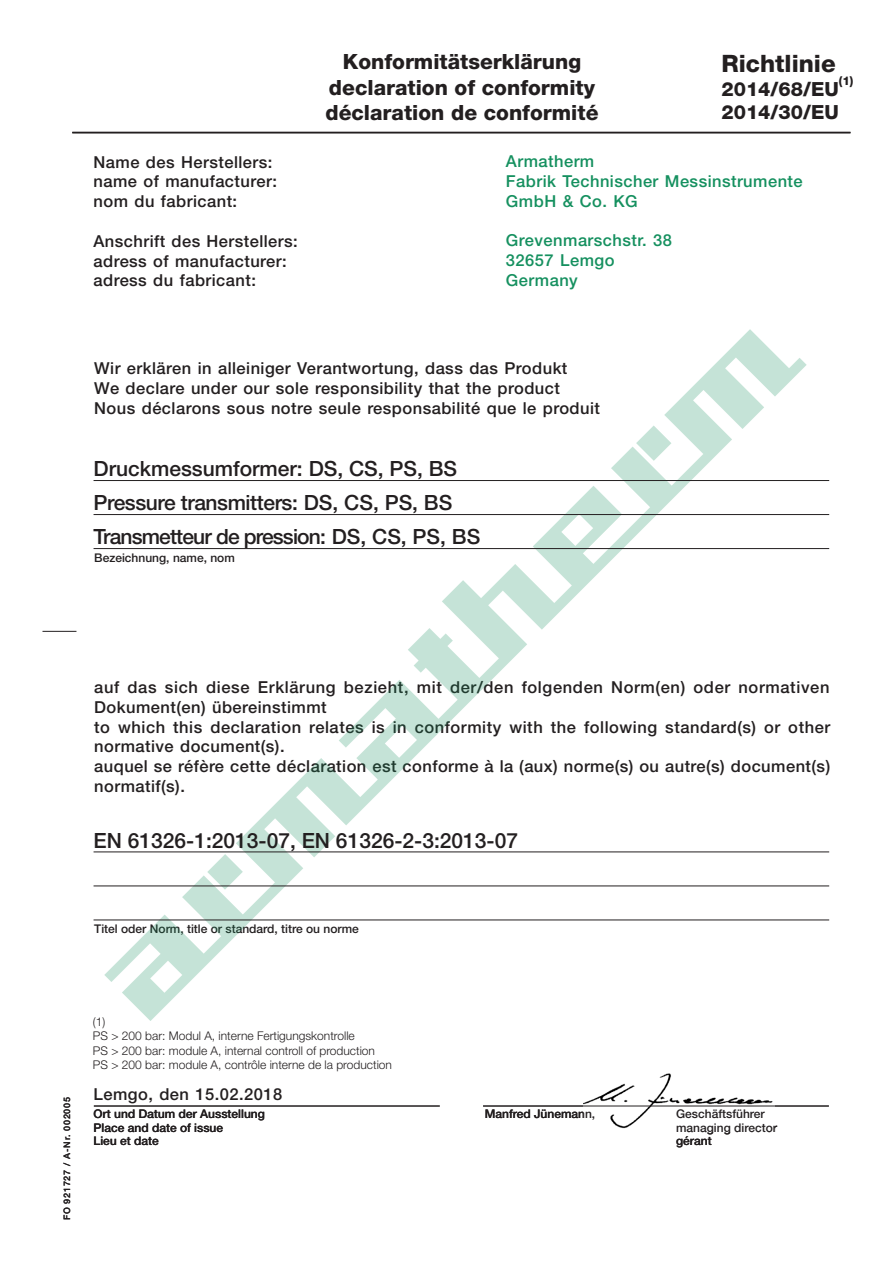
<style>
.page{position:relative;width:893px;height:1263px;background:#fff}
.page>*{position:absolute;margin:0;border:0;box-sizing:border-box;transform-origin:0 0}
.Titel_1{font:800 24px "Helvetica Neue LT Std";color:#231f20}
.t1{font:800 21px/25.2px "Helvetica Neue LT Std";color:#231f20;text-align:center}
.t2{font:500 21px "Helvetica Neue LT Std";color:#231f20}
.t3{font:500 21px "Helvetica Neue LT Std";letter-spacing:-.04em;color:#231f20}
.t4{font:500 21px "Helvetica Neue LT Std";letter-spacing:-.02em;color:#231f20}
.Titel_1-2{font:800 19.5px "Helvetica Neue LT Std";color:#231f20}
.Blocktext{font:500 16.5px/19.8px "Helvetica Neue LT Std";letter-spacing:.03em;color:#231f20}
.t5{font:500 16.5px/19.8px "Helvetica Neue LT Std";letter-spacing:.03em;color:#15905f}
.t6{font:500 12px/13.2px "Helvetica Neue LT Std";color:#231f20}
.t7{font:300 12px "Helvetica Neue LT Std";color:#231f20}
.Titel_1-3{font:800 12px "Helvetica Neue LT Std";color:#231f20}
.t8{font:500 9px "Helvetica Neue LT Std";letter-spacing:.085em;color:#231f20}
</style>
<div class="page">
<img style="left:583px;top:1073px;width:190px;height:56px">
<hr style="left:94px;top:1106px;width:346px;height:1px;background:#231f20">
<hr style="left:483px;top:1106px;width:346px;height:1px;background:#231f20">
<svg style="left:104px;top:329px;width:703px;height:692px"></svg>
<svg style="left:207px;top:854px;width:36px;height:36px"></svg>
<svg style="left:636px;top:425px;width:35px;height:36px"></svg>
<hr style="left:72px;top:132px;width:778px;height:1px;background:#231f20">
<hr style="left:42px;top:631px;width:34px;height:1px;background:#231f20">
<hr style="left:94px;top:1105px;width:346px;height:1px;background:#231f20">
<hr style="left:483px;top:1105px;width:346px;height:1px;background:#231f20">
<hr style="left:94px;top:480px;width:735px;height:1px;background:#231f20">
<hr style="left:94px;top:514px;width:735px;height:1px;background:#231f20">
<hr style="left:94px;top:548px;width:735px;height:1px;background:#231f20">
<hr style="left:94px;top:852px;width:735px;height:1px;background:#231f20">
<hr style="left:94px;top:886px;width:735px;height:1px;background:#231f20">
<hr style="left:94px;top:920px;width:735px;height:1px;background:#231f20">
<p class="Blocktext" style="left:94px;top:152px;width:185px">Name des Herstellers: name of manufacturer: nom du fabricant:</p>
<p class="Blocktext" style="left:94px;top:231px;width:206px">Anschrift des Herstellers: adress of manufacturer: adress du fabricant:</p>
<p class="t1" style="left:325px;top:49px;width:275px">Konformitätserklärung declaration of conformity déclaration de conformité</p>
<p class="Titel_1" style="left:721px;top:50px;width:116px">Richtlinie</p>
<p class="Titel_1-2" style="left:721px;top:77px;width:119px">2014/68/EU</p>
<p class="Titel_1-3" style="left:839px;top:74px;width:16px">(1)</p>
<p class="Titel_1-2" style="left:721px;top:101px;width:119px">2014/30/EU</p>
<p class="t5" style="left:506px;top:151px;width:298px">Armatherm<br>Fabrik Technischer Messinstrumente<br>GmbH &amp; Co. KG</p>
<p class="t5" style="left:506px;top:230px;width:168px">Grevenmarschstr. 38<br>32657 Lemgo<br>Germany</p>
<p class="Blocktext" style="left:94px;top:358px;width:507px">Wir erklären in alleiniger Verantwortung, dass das Produkt<br>We declare under our sole responsibility that the product<br>Nous déclarons sous notre seule responsabilité que le produit</p>
<p class="t2" style="left:94px;top:456px;width:365px">Druckmessumformer: DS, CS, PS, BS</p>
<p class="t4" style="left:94px;top:490px;width:360px">Pressure transmitters: DS, CS, PS, BS</p>
<p class="t3" style="left:94px;top:524px;width:388px">Transmetteur de pression: DS, CS, PS, BS</p>
<p class="t6" style="left:94px;top:551px;width:142px">Bezeichnung, name, nom</p>
<p class="Blocktext" style="left:94px;top:677px;width:737px">auf das sich diese Erklärung bezieht, mit der/den folgenden Norm(en) oder normativen Dokument(en) übereinstimmt<br>to which this declaration relates is in conformity with the following standard(s) or other normative document(s).<br>auquel se réfère cette déclaration est conforme à la (aux) norme(s) ou autre(s) document(s) normatif(s).</p>
<p class="t2" style="left:94px;top:828px;width:426px">EN 61326-1:2013-07, EN 61326-2-3:2013-07</p>
<p class="t6" style="left:94px;top:922px;width:266px">Titel oder Norm, title or standard, titre ou norme</p>
<p class="t8" style="left:61px;top:1220px;width:125px;rotate:-90deg">FO 921727 / A-Nr. 002005</p>
<p class="t7" style="left:93px;top:1014px;width:14px">(1)</p>
<p class="t7" style="left:93px;top:1028px;width:263px">PS &gt; 200 bar: Modul A, interne Fertigungskontrolle</p>
<p class="t7" style="left:93px;top:1043px;width:284px">PS &gt; 200 bar: module A, internal controll of production</p>
<p class="t7" style="left:93px;top:1057px;width:301px">PS &gt; 200 bar: module A, contrôle interne de la production</p>
<p class="Blocktext" style="left:94px;top:1084px;width:190px">Lemgo, den 15.02.2018</p>
<p class="t6" style="left:94px;top:1107px;width:173px">Ort und Datum der Ausstellung<br>Place and date of issue<br>Lieu et date</p>
<p class="t6" style="left:485px;top:1107px;width:112px">Manfred Jünemann,</p>
<p class="t6" style="left:676px;top:1107px;width:102px">Geschäftsführer managing director gérant</p>
</div>
